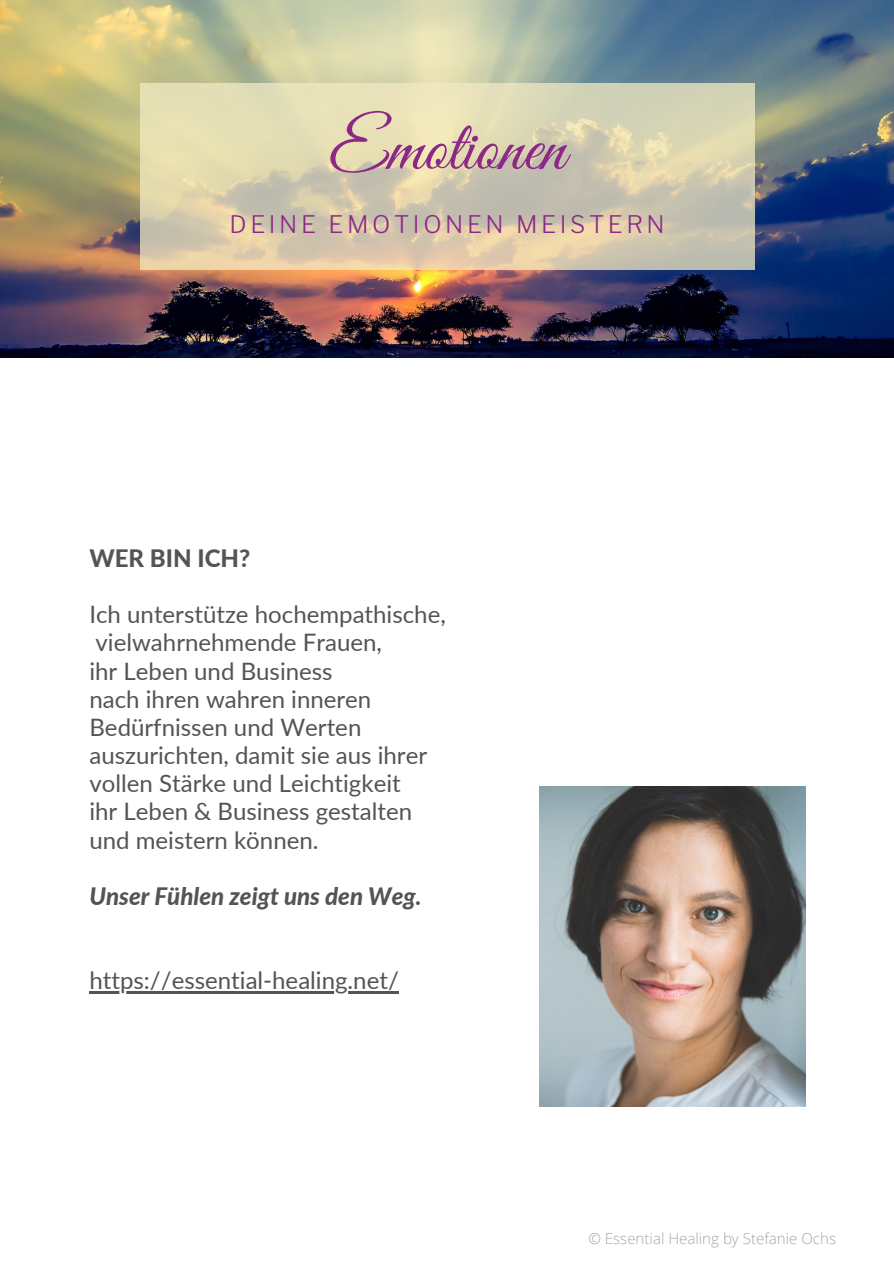
<style>
.page{position:relative;width:894px;height:1264px;background:#fff}
.page>*{position:absolute;margin:0;border:0;box-sizing:border-box;transform-origin:0 0}
.t1{font:72px "Great Vibes";color:#8c2987}
.t2{font:24px "Lato";color:#545454}
.t3{font:italic 800 24px "Lato";color:#545454}
.t4{font:300 24px "Libre Franklin";letter-spacing:.15em;color:#8c2987}
.t5{font:800 24px "Lato";color:#545454}
.t6{font:300 15.15px "Open Sans";color:#a6a6a6}
</style>
<div class="page">
<img style="left:0;top:0;width:893px;height:357px">
<svg style="left:140px;top:84px;width:613px;height:186px;background:#d9d0b0"></svg>
<hr style="left:89px;top:991px;width:310px;height:2px;background:#545454">
<img style="left:539px;top:786px;width:265px;height:320px">
<p class="t1" style="left:329px;top:108px;width:238px">Emotionen</p>
<p class="t4" style="left:229px;top:210px;width:436px">DEINE EMOTIONEN MEISTERN</p>
<p class="t5" style="left:89px;top:543px;width:162px">WER BIN ICH?</p>
<p class="t2" style="left:89px;top:599px;width:358px">Ich unterstütze hochempathische,</p>
<p class="t2" style="left:96px;top:627px;width:288px">vielwahrnehmende Frauen,</p>
<p class="t2" style="left:89px;top:656px;width:245px">ihr Leben und Business</p>
<p class="t2" style="left:89px;top:684px;width:283px">nach ihren wahren inneren</p>
<p class="t2" style="left:89px;top:712px;width:273px">Bedürfnissen und Werten</p>
<p class="t2" style="left:89px;top:740px;width:339px">auszurichten, damit sie aus ihrer</p>
<p class="t2" style="left:89px;top:768px;width:313px">vollen Stärke und Leichtigkeit</p>
<p class="t2" style="left:89px;top:796px;width:324px">ihr Leben &amp; Business gestalten</p>
<p class="t2" style="left:89px;top:824px;width:230px">und meistern können.</p>
<p class="t3" style="left:89px;top:881px;width:333px">Unser Fühlen zeigt uns den Weg.</p>
<p class="t2" style="left:89px;top:965px;width:311px">https://essential-healing.net/</p>
<p class="t6" style="left:588px;top:1227px;width:249px">© Essential Healing by Stefanie Ochs</p>
</div>
